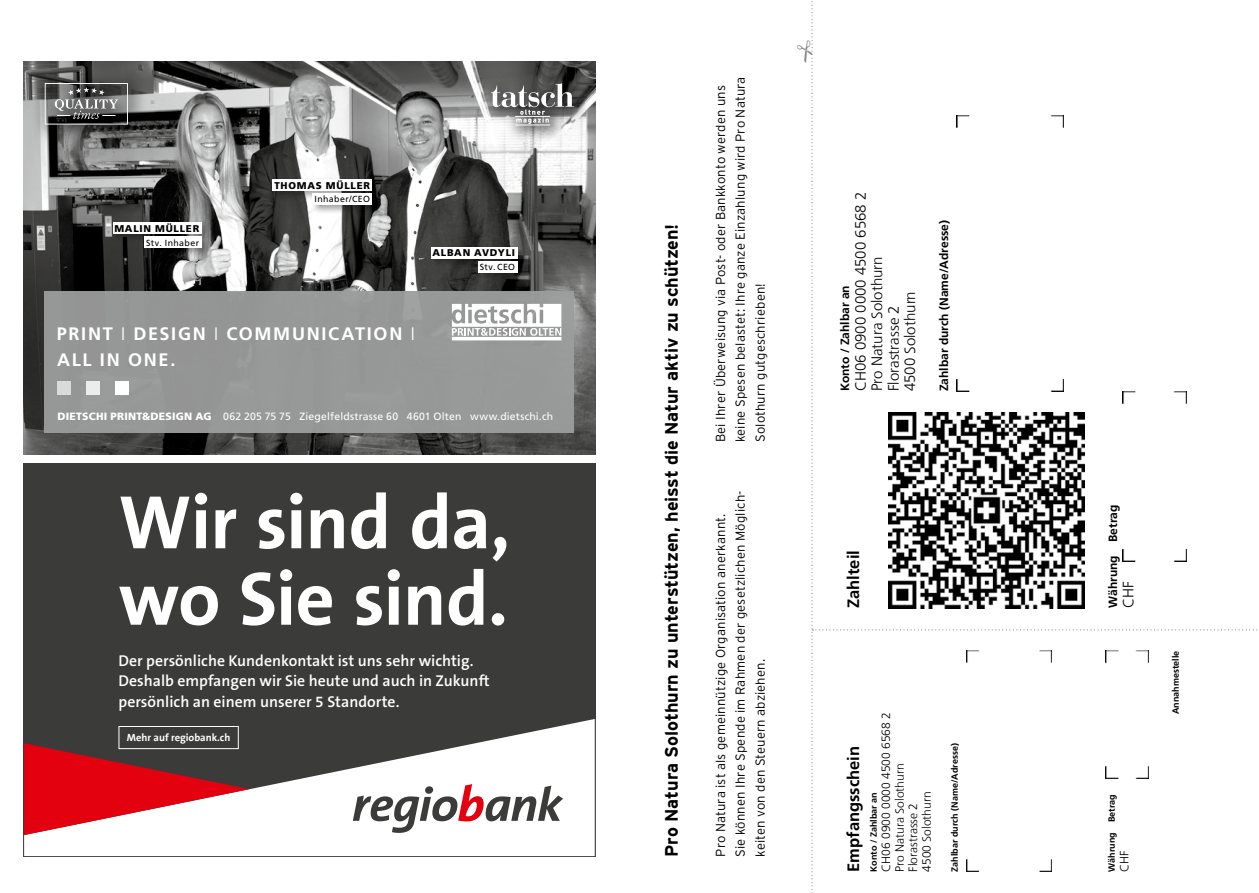
<style>
.page{position:relative;width:1259px;height:893px;background:#fff}
.page>*{position:absolute;margin:0;border:0;box-sizing:border-box;transform-origin:0 0}
.t1{font:700 76.5px/76.5px "The Sans B W7";letter-spacing:-.015em;color:#fff}
.t2{font:700 18px "Interstate";letter-spacing:-.005em;color:#000}
.t3{font:700 18px/26.2px "Frutiger LT Std";letter-spacing:.095em;color:#fff}
.t4{font:700 16.5px "Frutiger";color:#000}
.t5{font:600 15.75px/20.2px "The Sans B W6";color:#fff}
.t6{font:300 15px/16.5px "Frutiger";color:#000}
.t7{font:300 13.05px/20px "Interstate";letter-spacing:.01em;color:#000}
.t8{font:300 12px/13.5px "Frutiger";color:#000}
.t9{font:700 12px "Frutiger";color:#000}
.t10{font:10.5px "Frutiger LT Std";letter-spacing:.02em;color:#fff}
.t11{font:700 10.5px "The Sans B7";color:#fff}
.t12{font:900 9.75px "Frutiger LT Std";letter-spacing:.075em;color:#000}
.t13{font:700 9px "Frutiger";color:#000}
.t14{font:8.85px "Frutiger LT Std";letter-spacing:.045em;color:#000}
.s1{font-weight:300}
.s2{font-weight:900}
</style>
<div class="page">
<img style="left:23px;top:62px;width:572px;height:392px">
<div style="left:480px;top:73px;width:111px;height:70px;background:#000;opacity:.51"></div>
<hr style="left:515px;top:125px;width:35px;height:1px;background:#fff">
<svg style="left:491px;top:83px;width:83px;height:41px"></svg>
<div style="left:32px;top:71px;width:115px;height:73px;background:#000;opacity:.51"></div>
<svg style="left:45px;top:83px;width:83px;height:42px;background:#666"></svg>
<div style="left:45px;top:291px;width:529px;height:142px;background:#9c9d9d"></div>
<svg style="left:452px;top:304px;width:109px;height:36px"></svg>
<div style="left:58px;top:382px;width:13px;height:13px;background:#dadada"></div>
<div style="left:86px;top:382px;width:14px;height:13px;background:#ececed"></div>
<div style="left:115px;top:382px;width:14px;height:13px;background:#fff"></div>
<div style="left:270px;top:177px;width:112px;height:37px;background:#000;opacity:.36"></div>
<div style="left:273px;top:179px;width:99px;height:12px;background:#fff"></div>
<div style="left:312px;top:193px;width:60px;height:11px;background:#fff"></div>
<div style="left:110px;top:220px;width:101px;height:38px;background:#000;opacity:.36"></div>
<div style="left:113px;top:222px;width:88px;height:12px;background:#fff"></div>
<div style="left:144px;top:237px;width:57px;height:11px;background:#fff"></div>
<div style="left:429px;top:245px;width:98px;height:37px;background:#000;opacity:.36"></div>
<div style="left:431px;top:247px;width:86px;height:12px;background:#fff"></div>
<div style="left:478px;top:261px;width:39px;height:11px;background:#fff"></div>
<div style="left:23px;top:463px;width:572px;height:394px;background:#3b3b3a"></div>
<svg style="left:25px;top:719px;width:568px;height:136px;fill:#fff"></svg>
<svg style="left:25px;top:743px;width:224px;height:92px"></svg>
<svg style="left:353px;top:784px;width:210px;height:49px"></svg>
<div style="left:119px;top:726px;width:120px;height:23px;border:1px solid #fff"></div>
<svg style="left:811px;top:1px;width:447px;height:892px"></svg>
<p class="t12" style="left:114px;top:223px;width:86px">MALIN MÜLLER</p>
<p class="t14" style="left:146px;top:238px;width:55px">Stv. Inhaber</p>
<p class="t12" style="left:274px;top:179px;width:97px">THOMAS MÜLLER</p>
<p class="t14" style="left:314px;top:194px;width:57px">Inhaber/CEO</p>
<p class="t12" style="left:432px;top:247px;width:84px">ALBAN AVDYLI</p>
<p class="t14" style="left:480px;top:262px;width:37px">Stv. CEO</p>
<h2 class="t3" style="left:57px;top:321px;width:359px">PRINT <span class="s1">I</span> DESIGN <span class="s1">I</span> COMMUNICATION <span class="s1">I<br></span>ALL IN ONE.</h2>
<p class="t10" style="left:58px;top:410px;width:497px"><span class="s2">DIETSCHI PRINT&amp;DESIGN AG</span> 062 205 75 75 Ziegelfeldstrasse 60 4601 Olten www.dietschi.ch</p>
<h1 class="t1" style="left:119px;top:485px;width:393px">Wir sind da, wo Sie sind.</h1>
<p class="t5" style="left:119px;top:651px;width:373px">Der persönliche Kundenkontakt ist uns sehr wichtig.<br>Deshalb empfangen wir Sie heute und auch in Zukunft persönlich an einem unserer 5 Standorte.</p>
<p class="t11" style="left:127px;top:731px;width:105px">Mehr auf regiobank.ch</p>
<h2 class="t2" style="left:661px;top:857px;width:635px;rotate:-90deg">Pro Natura Solothurn zu unterstützen, heisst die Natur aktiv zu schützen!</h2>
<p class="t7" style="left:710px;top:442px;width:367px;rotate:-90deg">Bei Ihrer Überweisung via Post- oder Bankkonto werden uns keine Spesen belastet: Ihre ganze Einzahlung wird Pro Natura<br>Solothurn gutgeschrieben!</p>
<p class="t7" style="left:710px;top:857px;width:368px;rotate:-90deg">Pro Natura ist als gemeinnützige Organisation anerkannt.<br>Sie können Ihre Spende im Rahmen der gesetzlichen Möglich&shy;keiten von den Steuern abziehen.</p>
<p class="t6" style="left:852px;top:391px;width:201px;rotate:-90deg">CH06 0900 0000 4500 6568 2<br>Pro Natura Solothurn<br>Florastrasse 2<br>4500 Solothurn</p>
<p class="t9" style="left:838px;top:391px;width:108px;rotate:-90deg">Konto / Zahlbar an</p>
<p class="t9" style="left:937px;top:391px;width:173px;rotate:-90deg">Zahlbar durch (Name/Adresse)</p>
<p class="t4" style="left:843px;top:608px;width:59px;rotate:-90deg">Zahlteil</p>
<p class="t8" style="left:879px;top:872px;width:161px;rotate:-90deg">CH06 0900 0000 4500 6568 2<br>Pro Natura Solothurn<br>Florastrasse 2<br>4500 Solothurn</p>
<p class="t4" style="left:843px;top:872px;width:127px;rotate:-90deg">Empfangsschein</p>
<p class="t13" style="left:868px;top:872px;width:81px;rotate:-90deg">Konto / Zahlbar an</p>
<p class="t13" style="left:949px;top:872px;width:130px;rotate:-90deg">Zahlbar durch (Name/Adresse)</p>
<p class="t9" style="left:1106px;top:608px;width:105px;rotate:-90deg">Währung Betrag</p>
<p class="t6" style="left:1120px;top:608px;width:28px;rotate:-90deg">CHF</p>
<p class="t13" style="left:1106px;top:872px;width:79px;rotate:-90deg">Währung Betrag</p>
<p class="t8" style="left:1117px;top:872px;width:23px;rotate:-90deg">CHF</p>
<p class="t13" style="left:1170px;top:714px;width:65px;rotate:-90deg">Annahmestelle</p>
</div>
